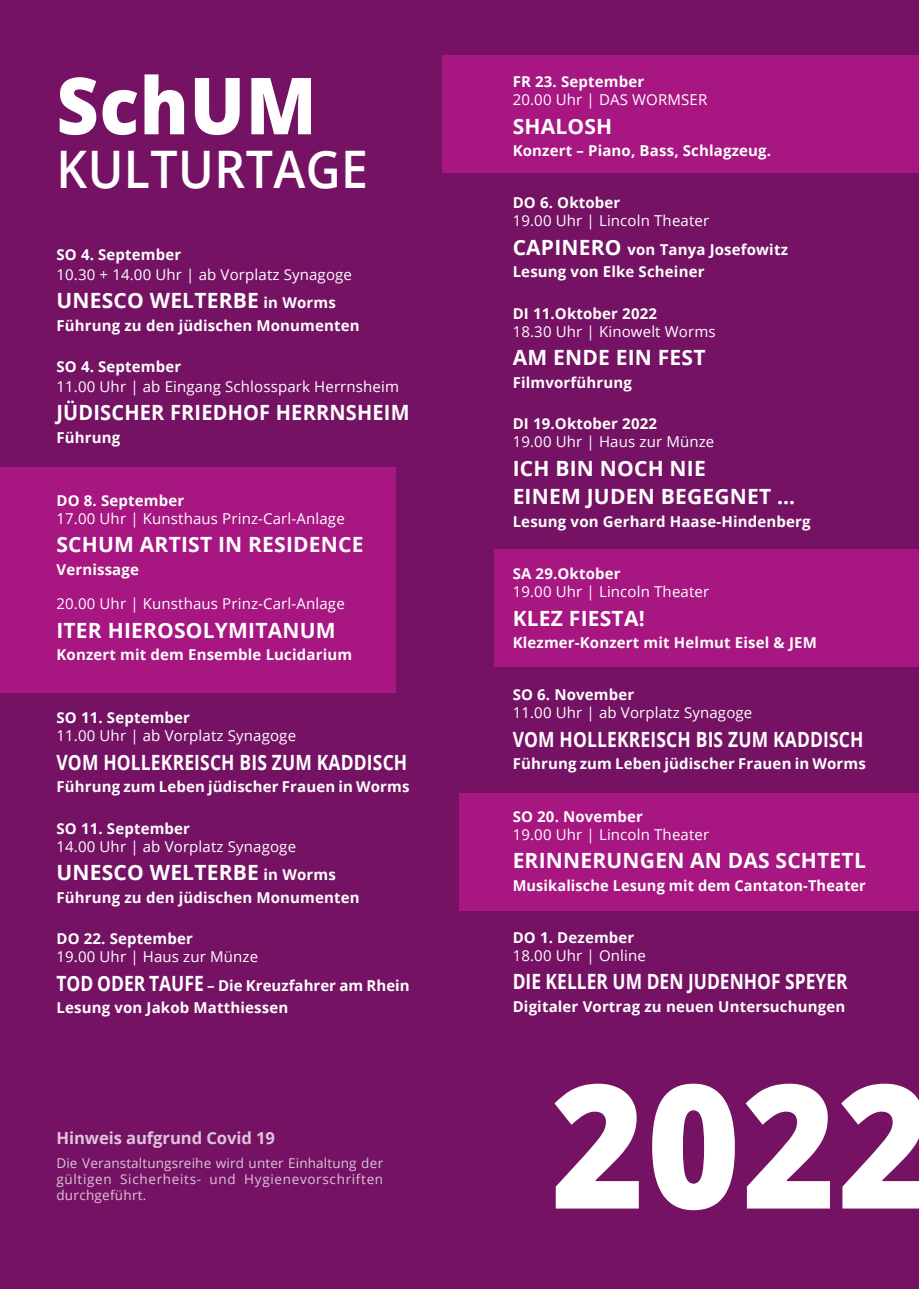
<style>
.page{position:relative;width:919px;height:1289px;background:#fff}
.page>*{position:absolute;margin:0;border:0;box-sizing:border-box;transform-origin:0 0}
.t1{font:800 172.35px "Open Sans";color:#fff;scale:.93 1}
.t2{font:800 78.75px "Open Sans";letter-spacing:.01em;color:#fff;scale:.93 1}
.t3{font:600 51.75px "Open Sans";letter-spacing:.01em;color:#fff;scale:.93 1}
.t4{font:700 21px/28.5px "Open Sans";letter-spacing:.01em;color:#fff}
.t5{font:700 21px "Open Sans";letter-spacing:.01em;color:#fff;scale:.83 1}
.t6{font:700 21px "Open Sans";letter-spacing:.01em;color:#fff;scale:.95 1}
.t7{font:700 16.65px "Open Sans";letter-spacing:-.005em;color:#fff}
.t8{font:700 15px/28.5px "Open Sans";letter-spacing:.01em;color:#fff}
.t9{font:15px/28.5px "Open Sans";letter-spacing:.01em;color:#fff}
.t10{font:13.5px/16.2px "Open Sans";letter-spacing:.05em;color:#fff;text-align:justify}
.s1{font-size:15px}
.s2{font-weight:400}
.s3{font-size:21px}
.s4{font-weight:700;font-size:21px}
.s5{font-weight:700}
</style>
<div class="page">
<div style="left:0;top:0;width:918px;height:1288px;background:#751264"></div>
<div style="left:0;top:467px;width:395px;height:225px;background:#a71681"></div>
<div style="left:442px;top:56px;width:476px;height:117px;background:#a71681"></div>
<div style="left:459px;top:793px;width:459px;height:117px;background:#a71681"></div>
<div style="left:494px;top:549px;width:424px;height:118px;background:#a71681"></div>
<h2 class="t2" style="left:56px;top:46px;width:281px">SchUM</h2>
<h3 class="t3" style="left:56px;top:134px;width:336px">KULTURTAGE</h3>
<p class="t8" style="left:56px;top:240px;width:126px">SO 4. September</p>
<p class="t9" style="left:56px;top:259px;width:297px">10.30 + 14.00 Uhr | ab Vorplatz Synagoge</p>
<h3 class="t4" style="left:56px;top:286px;width:281px">UNESCO WELTERBE <span class="s1">in Worms</span></h3>
<p class="t8" style="left:56px;top:310px;width:305px">Führung zu den jüdischen Monumenten</p>
<p class="t8" style="left:56px;top:352px;width:126px">SO 4. September</p>
<p class="t9" style="left:56px;top:372px;width:344px">11.00 Uhr | ab Eingang Schlosspark Herrnsheim</p>
<h3 class="t6" style="left:56px;top:398px;width:373px">JÜDISCHER FRIEDHOF HERRNSHEIM</h3>
<p class="t8" style="left:56px;top:423px;width:65px">Führung</p>
<p class="t8" style="left:56px;top:486px;width:129px">DO 8. September</p>
<p class="t9" style="left:56px;top:504px;width:290px">17.00 Uhr | Kunsthaus Prinz-Carl-Anlage</p>
<h3 class="t4" style="left:56px;top:530px;width:308px">SCHUM ARTIST IN RESIDENCE</h3>
<p class="t8" style="left:56px;top:555px;width:84px">Vernissage</p>
<p class="t9" style="left:56px;top:589px;width:290px">20.00 Uhr | Kunsthaus Prinz-Carl-Anlage</p>
<h3 class="t4" style="left:56px;top:615px;width:281px">ITER HIEROSOLYMITANUM</h3>
<p class="t8" style="left:56px;top:640px;width:297px">Konzert mit dem Ensemble Lucidarium</p>
<p class="t8" style="left:56px;top:703px;width:135px">SO 11. September</p>
<p class="t9" style="left:56px;top:721px;width:241px">11.00 Uhr | ab Vorplatz Synagoge</p>
<h3 class="t5" style="left:56px;top:747px;width:424px">VOM HOLLEKREISCH BIS ZUM KADDISCH</h3>
<p class="t8" style="left:56px;top:772px;width:354px">Führung zum Leben jüdischer Frauen in Worms</p>
<p class="t8" style="left:56px;top:813px;width:135px">SO 11. September</p>
<p class="t9" style="left:56px;top:831px;width:241px">14.00 Uhr | ab Vorplatz Synagoge</p>
<h3 class="t4" style="left:56px;top:857px;width:281px">UNESCO WELTERBE <span class="s1">in Worms</span></h3>
<p class="t8" style="left:56px;top:882px;width:305px">Führung zu den jüdischen Monumenten</p>
<p class="t8" style="left:56px;top:924px;width:138px">DO 22. September</p>
<p class="t8" style="left:56px;top:942px;width:354px"><span class="s2">19.00 Uhr | Haus zur Münze<br></span><span class="s3">TOD ODER TAUFE</span> – Die Kreuzfahrer am Rhein</p>
<p class="t8" style="left:56px;top:993px;width:233px">Lesung von Jakob Matthiessen</p>
<p class="t7" style="left:56px;top:1126px;width:220px">Hinweis aufgrund Covid 19</p>
<p class="t10" style="left:56px;top:1154px;width:328px">Die Veranstaltungsreihe wird unter Einhaltung der gültigen Sicherheits- und Hygienevorschriften durchgeführt.</p>
<p class="t8" style="left:512px;top:67px;width:133px">FR 23. September</p>
<p class="t9" style="left:512px;top:85px;width:196px">20.00 Uhr | DAS WORMSER</p>
<h3 class="t4" style="left:512px;top:111px;width:101px">SHALOSH</h3>
<p class="t8" style="left:512px;top:136px;width:260px">Konzert – Piano, Bass, Schlagzeug.</p>
<p class="t8" style="left:512px;top:188px;width:109px">DO 6. Oktober</p>
<p class="t9" style="left:512px;top:206px;width:277px">19.00 Uhr | Lincoln Theater<br><span class="s4">CAPINERO</span> <span class="s5">von Tanya Josefowitz</span></p>
<p class="t8" style="left:512px;top:257px;width:193px">Lesung von Elke Scheiner</p>
<p class="t8" style="left:512px;top:299px;width:146px">DI 11.Oktober 2022</p>
<p class="t9" style="left:512px;top:317px;width:204px">18.30 Uhr | Kinowelt Worms</p>
<h3 class="t4" style="left:512px;top:343px;width:194px">AM ENDE EIN FEST</h3>
<p class="t8" style="left:512px;top:368px;width:121px">Filmvorführung</p>
<p class="t8" style="left:512px;top:409px;width:146px">DI 19.Oktober 2022</p>
<p class="t9" style="left:512px;top:427px;width:203px">19.00 Uhr | Haus zur Münze</p>
<h3 class="t4" style="left:512px;top:453px;width:284px">ICH BIN NOCH NIE<br>EINEM JUDEN BEGEGNET …</h3>
<p class="t8" style="left:512px;top:506px;width:299px">Lesung von Gerhard Haase-Hindenberg</p>
<p class="t8" style="left:512px;top:559px;width:109px">SA 29.Oktober</p>
<p class="t9" style="left:512px;top:577px;width:198px">19.00 Uhr | Lincoln Theater</p>
<h3 class="t4" style="left:512px;top:603px;width:133px">KLEZ FIESTA!</h3>
<p class="t8" style="left:512px;top:628px;width:306px">Klezmer-Konzert mit Helmut Eisel &amp; JEM</p>
<p class="t8" style="left:512px;top:680px;width:123px">SO 6. November</p>
<p class="t9" style="left:512px;top:698px;width:241px">11.00 Uhr | ab Vorplatz Synagoge</p>
<h3 class="t5" style="left:512px;top:724px;width:424px">VOM HOLLEKREISCH BIS ZUM KADDISCH</h3>
<p class="t8" style="left:512px;top:749px;width:354px">Führung zum Leben jüdischer Frauen in Worms</p>
<p class="t8" style="left:512px;top:801px;width:132px">SO 20. November</p>
<p class="t9" style="left:512px;top:819px;width:198px">19.00 Uhr | Lincoln Theater</p>
<h3 class="t4" style="left:512px;top:845px;width:354px">ERINNERUNGEN AN DAS SCHTETL</h3>
<p class="t8" style="left:512px;top:870px;width:354px">Musikalische Lesung mit dem Cantaton-Theater</p>
<p class="t8" style="left:512px;top:922px;width:123px">DO 1. Dezember</p>
<p class="t9" style="left:512px;top:940px;width:135px">18.00 Uhr | Online</p>
<h3 class="t5" style="left:512px;top:966px;width:405px">DIE KELLER UM DEN JUDENHOF SPEYER</h3>
<p class="t8" style="left:512px;top:991px;width:334px">Digitaler Vortrag zu neuen Untersuchungen</p>
<h1 class="t1" style="left:551px;top:1014px;width:411px">2022</h1>
</div>
